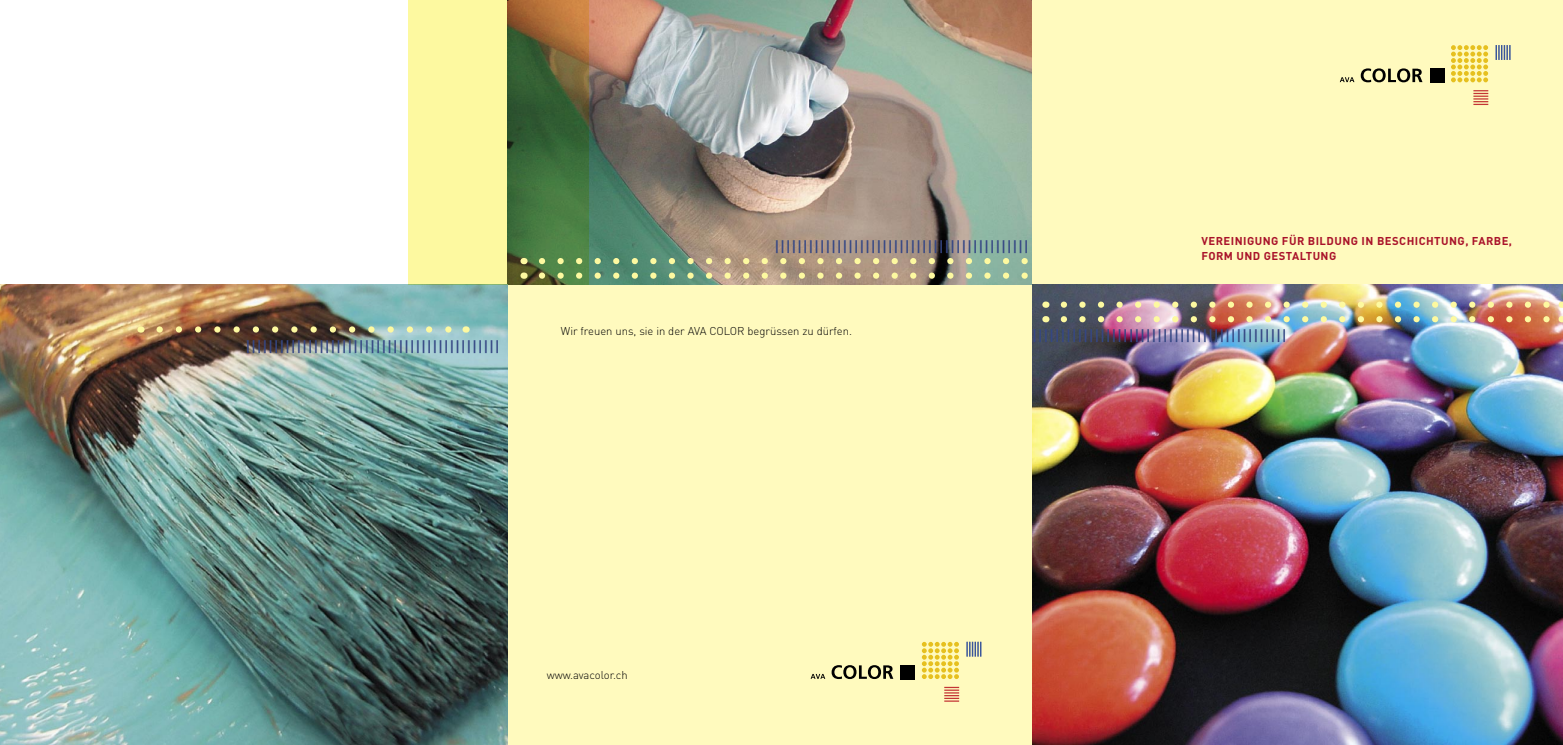
<style>
.page{position:relative;width:1563px;height:745px;background:#fff}
.page>*{position:absolute;margin:0;border:0;box-sizing:border-box;transform-origin:0 0}
.t1{font:500 15px "DIN";color:#354784}
.t2{font:300 11.25px "DIN";color:#000}
.t3{font:700 11.25px/15px "DIN";letter-spacing:.04em;color:#a9122a}
</style>
<div class="page">
<div style="left:508px;top:0;width:524px;height:744px;background:#fffabe"></div>
<img style="left:588px;top:0;width:444px;height:284px">
<svg style="left:944px;top:686px;width:15px;height:15px"></svg>
<svg style="left:966px;top:641px;width:15px;height:15px"></svg>
<svg style="left:922px;top:641px;width:37px;height:37px"></svg>
<svg style="left:811px;top:673px;width:14px;height:5px"></svg>
<svg style="left:831px;top:665px;width:62px;height:13px"></svg>
<div style="left:900px;top:664px;width:15px;height:15px;background:#000"></div>
<img style="left:0;top:284px;width:508px;height:460px">
<svg style="left:408px;top:0;width:180px;height:285px;background:#b9c077"></svg>
<svg style="left:160px;top:326px;width:296px;height:6px;background:#908a6d"></svg>
<svg style="left:542px;top:258px;width:488px;height:6px;background:#a7ad83"></svg>
<svg style="left:542px;top:272px;width:488px;height:6px;background:#a4ab83"></svg>
<div style="left:1032px;top:0;width:531px;height:744px;background:#fffabe"></div>
<img style="left:1032px;top:284px;width:531px;height:460px">
<svg style="left:1473px;top:90px;width:15px;height:15px"></svg>
<svg style="left:1495px;top:45px;width:15px;height:15px"></svg>
<svg style="left:1451px;top:45px;width:37px;height:37px"></svg>
<svg style="left:1340px;top:77px;width:14px;height:5px"></svg>
<svg style="left:1360px;top:68px;width:62px;height:14px"></svg>
<div style="left:1429px;top:68px;width:15px;height:15px;background:#000"></div>
<img style="left:1064px;top:301px;width:488px;height:6px">
<img style="left:1064px;top:316px;width:488px;height:6px">
<p class="t1" style="left:245px;top:337px;width:256px">|||||||||||||||||||||||||||||||||||||||||||||</p>
<p class="t1" style="left:774px;top:236px;width:256px">|||||||||||||||||||||||||||||||||||||||||||||</p>
<p class="t3" style="left:1201px;top:233px;width:312px">VEREINIGUNG FÜR BILDUNG IN BESCHICHTUNG, FARBE,<br>FORM UND GESTALTUNG</p>
<p class="t2" style="left:561px;top:324px;width:293px">Wir freuen uns, sie in der AVA COLOR begrüssen zu dürfen.</p>
<p class="t1" style="left:1032px;top:325px;width:256px">|||||||||||||||||||||||||||||||||||||||||||||</p>
<p class="t2" style="left:547px;top:667px;width:83px">www.avacolor.ch</p>
</div>
